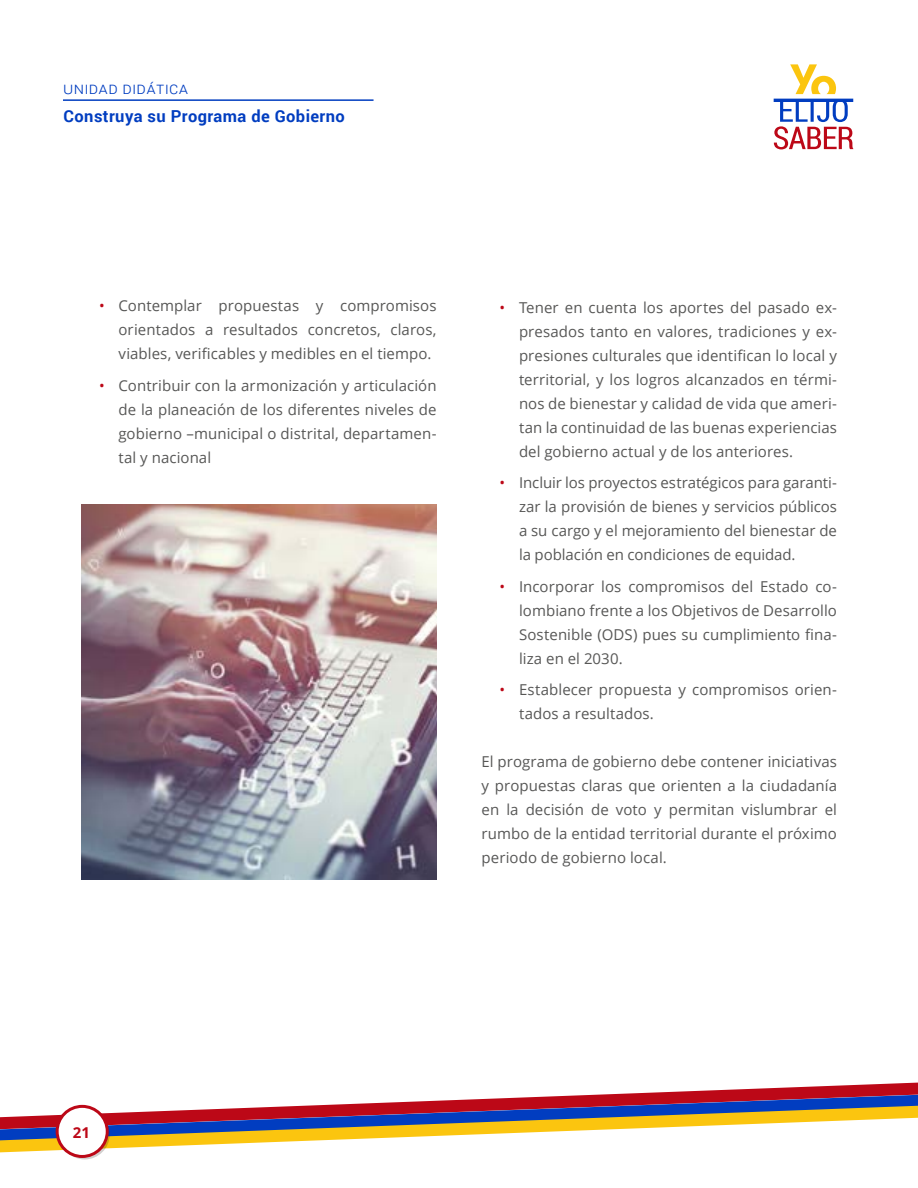
<style>
.page{position:relative;width:918px;height:1188px;background:#fff}
.page>*{position:absolute;margin:0;border:0;box-sizing:border-box;transform-origin:0 0}
.t1{font:700 16.5px "Roboto";letter-spacing:.025em;color:#013dc0}
.t2{font:300 16.5px "Roboto";letter-spacing:.025em;color:#013dc0}
.t3{font:15px/24px "Open Sans";letter-spacing:.005em;color:#575756;text-align:justify}
.t4{font:700 15px "Open Sans";color:#bc0817}
.s1{color:#bc0817}
</style>
<div class="page">
<svg style="left:0;top:1083px;width:918px;height:69px"></svg>
<svg style="left:60px;top:1109px;width:50px;height:50px"></svg>
<svg style="left:774px;top:64px;width:79px;height:85px"></svg>
<hr style="left:63px;top:99px;width:311px;height:2px;background:#013dc0">
<div style="left:57px;top:1106px;width:50px;height:50px;background:#fff;border-radius:50%"></div>
<div style="left:56px;top:1105px;width:53px;height:53px;border:3px solid #bc0817;border-radius:50%"></div>
<img style="left:81px;top:505px;width:355px;height:375px">
<p class="t2" style="left:63px;top:77px;width:127px">unidad didática</p>
<p class="t1" style="left:64px;top:104px;width:283px">Construya su Programa de Gobierno</p>
<p class="t3" style="left:119px;top:294px;width:320px;text-indent:-20px"><span class="s1">•</span> Contemplar propuestas y compromisos orientados a resultados concretos, claros, viables, verificables y medibles en el tiempo.</p>
<p class="t3" style="left:119px;top:373px;width:320px;text-indent:-20px"><span class="s1">•</span> Contribuir con la armonización y articulación de la planeación de los diferentes niveles de gobierno –municipal o distrital, departamen&shy;tal y nacional</p>
<p class="t3" style="left:519px;top:295px;width:320px;text-indent:-20px"><span class="s1">•</span> Tener en cuenta los aportes del pasado ex&shy;presados tanto en valores, tradiciones y ex&shy;presiones culturales que identifican lo local y territorial, y los logros alcanzados en térmi&shy;nos de bienestar y calidad de vida que ameri&shy;tan la continuidad de las buenas experiencias del gobierno actual y de los anteriores.</p>
<p class="t3" style="left:519px;top:471px;width:319px;text-indent:-19px"><span class="s1">•</span> Incluir los proyectos estratégicos para garanti&shy;zar la provisión de bienes y servicios públicos a su cargo y el mejoramiento del bienestar de la población en condiciones de equidad.</p>
<p class="t3" style="left:519px;top:574px;width:320px;text-indent:-19px"><span class="s1">•</span> Incorporar los compromisos del Estado co&shy;lombiano frente a los Objetivos de Desarrollo Sostenible (ODS) pues su cumplimiento fina&shy;liza en el 2030.</p>
<p class="t3" style="left:519px;top:678px;width:319px;text-indent:-19px"><span class="s1">•</span> Establecer propuesta y compromisos orien&shy;tados a resultados.</p>
<p class="t3" style="left:482px;top:750px;width:357px">El programa de gobierno debe contener iniciativas y propuestas claras que orienten a la ciudadanía en la decisión de voto y permitan vislumbrar el rumbo de la entidad territorial durante el próximo periodo de gobierno local.</p>
<p class="t4" style="left:73px;top:1122px;width:19px">21</p>
</div>
